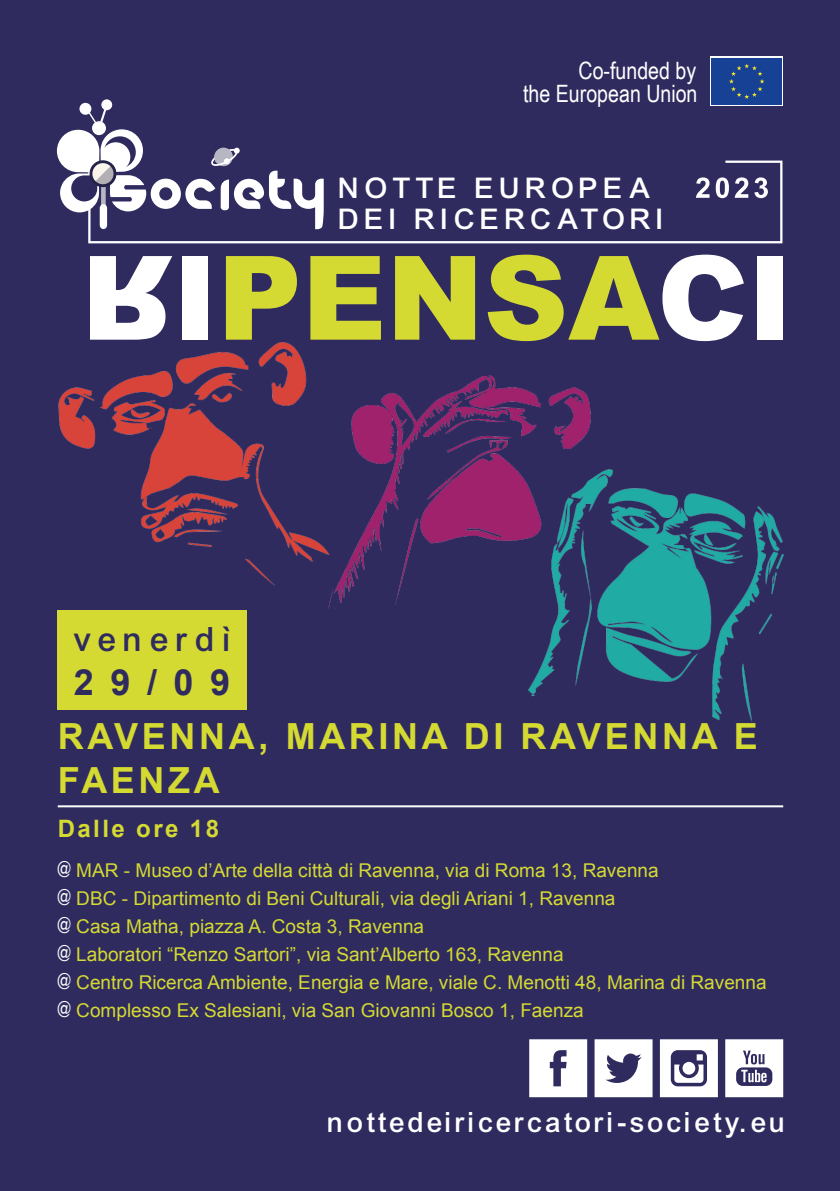
<style>
.page{position:relative;width:840px;height:1191px;background:#fff}
.page>*{position:absolute;margin:0;border:0;box-sizing:border-box;transform-origin:0 0}
.t1{font:700 36px/44px "Arial";letter-spacing:.1em;color:#d5da32}
.t2{font:36px "Arial Mdm";letter-spacing:.2em;color:#2f2b5f}
.t3{font:700 36px "Arial";color:#2f2b5f}
.t4{font:30.6px/31px "Arial Mdm";letter-spacing:.155em;color:#fff;scale:1.04 1}
.t5{font:30px "Arial Mdm";letter-spacing:.1em;color:#fff}
.t6{font:24px/24px "Arial Narrow";color:#fff;text-align:right}
.t7{font:700 24px "Arial";letter-spacing:.1em;color:#d5da32}
.t8{font:19px/28px "Arial";color:#d5da32}
.s1{font-family:"Arial Mdm";font-size:23.8px;color:#fff}
</style>
<div class="page">
<div style="left:0;top:0;width:839px;height:1191px;background:#2f2b5f"></div>
<svg style="left:88px;top:160px;width:694px;height:84px"></svg>
<div style="left:101px;top:99px;width:11px;height:11px;background:#fff;border-radius:50%"></div>
<svg style="left:57px;top:104px;width:266px;height:125px"></svg>
<svg style="left:695px;top:177px;width:14px;height:21px"></svg>
<svg style="left:715px;top:177px;width:13px;height:21px"></svg>
<svg style="left:734px;top:177px;width:13px;height:21px"></svg>
<svg style="left:754px;top:177px;width:13px;height:21px"></svg>
<svg style="left:90px;top:256px;width:82px;height:63px"></svg>
<div style="left:181px;top:256px;width:26px;height:84px;background:#fff"></div>
<svg style="left:226px;top:256px;width:71px;height:63px"></svg>
<svg style="left:310px;top:256px;width:71px;height:84px"></svg>
<svg style="left:395px;top:256px;width:80px;height:84px"></svg>
<svg style="left:487px;top:255px;width:256px;height:86px"></svg>
<div style="left:757px;top:256px;width:25px;height:84px;background:#fff"></div>
<img style="left:58px;top:319px;width:281px;height:267px">
<img style="left:315px;top:347px;width:276px;height:262px">
<img style="left:511px;top:451px;width:273px;height:271px">
<div style="left:58px;top:610px;width:189px;height:100px;background:#d5da32"></div>
<hr style="left:58px;top:805px;width:724px;height:2px;background:#fff">
<svg style="left:710px;top:57px;width:72px;height:49px"></svg>
<div style="left:711px;top:58px;width:70px;height:47px;background:#164194"></div>
<svg style="left:729px;top:64px;width:35px;height:35px"></svg>
<svg style="left:529px;top:1039px;width:58px;height:58px"></svg>
<svg style="left:659px;top:1039px;width:58px;height:58px"></svg>
<svg style="left:594px;top:1039px;width:58px;height:58px"></svg>
<svg style="left:725px;top:1039px;width:57px;height:58px"></svg>
<p class="t6" style="left:523px;top:57px;width:176px">Co-funded by<br>the European Union</p>
<h2 class="t4" style="left:339px;top:173px;width:315px">NOTTE EUROPEA<br>DEI RICERCATORI</h2>
<h1 class="t2" style="left:74px;top:619px;width:160px">venerdì</h1>
<h1 class="t3" style="left:74px;top:658px;width:158px">29/09</h1>
<h1 class="t1" style="left:58px;top:715px;width:701px">RAVENNA, MARINA DI RAVENNA E<br>FAENZA</h1>
<p class="t7" style="left:58px;top:812px;width:163px">Dalle ore 18</p>
<p class="t8" style="left:58px;top:856px;width:710px"><span class="s1">@</span> MAR - Museo d’Arte della città di Ravenna, via di Roma 13, Ravenna<br><span class="s1">@</span> DBC - Dipartimento di Beni Culturali, via degli Ariani 1, Ravenna<br><span class="s1">@</span> Casa Matha, piazza A. Costa 3, Ravenna<br><span class="s1">@</span> Laboratori “Renzo Sartori”, via Sant’Alberto 163, Ravenna<br><span class="s1">@</span> Centro Ricerca Ambiente, Energia e Mare, viale C. Menotti 48, Marina di Ravenna <span class="s1">@</span> Complesso Ex Salesiani, via San Giovanni Bosco 1, Faenza</p>
<h3 class="t5" style="left:328px;top:1105px;width:459px">nottedeiricercatori-society.eu</h3>
</div>
